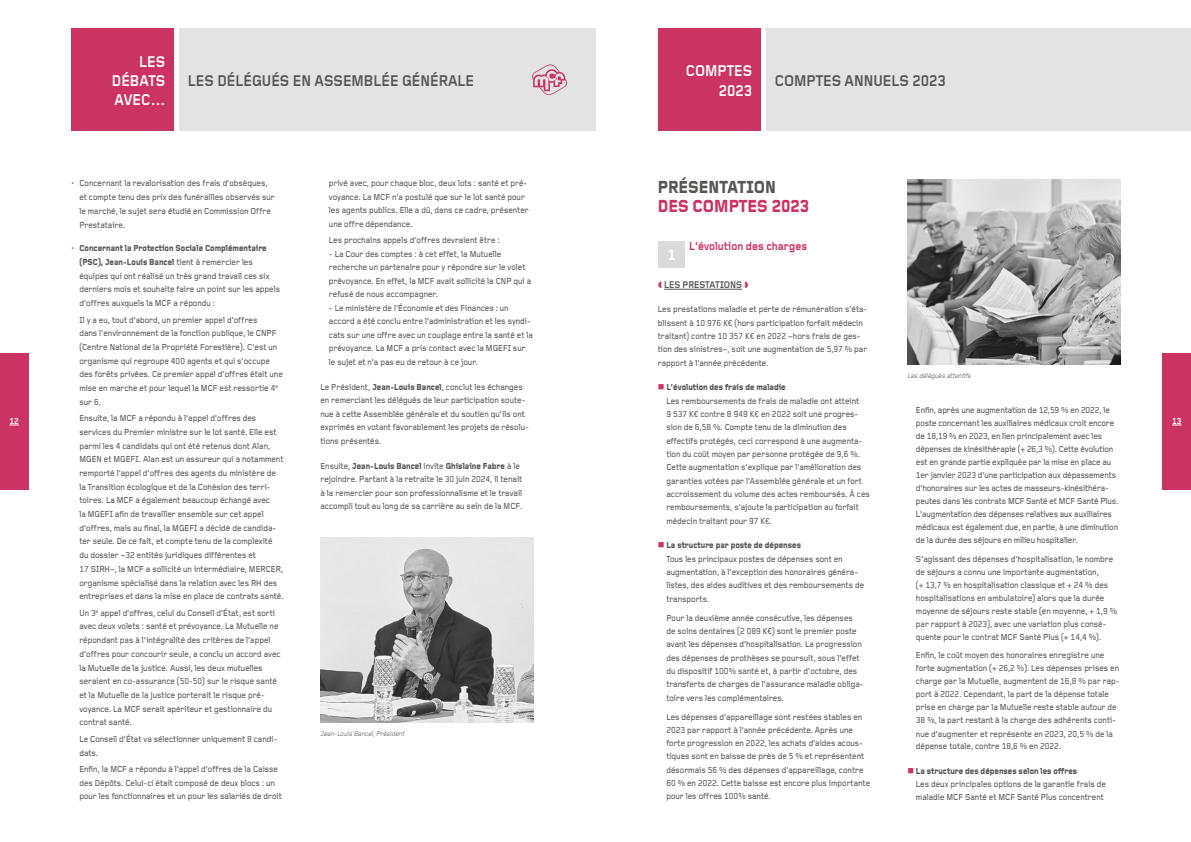
<style>
.page{position:relative;width:1191px;height:842px;background:#fff}
.page>*{position:absolute;margin:0;border:0;box-sizing:border-box;transform-origin:0 0}
.t1{font:800 18px "Foundry Gridnik";color:#cb3363;scale:.9 1}
.t2{font:800 18px "Foundry Gridnik";color:#575756;scale:.9 1}
.t3{font:700 16px "Foundry Gridnik";color:#575756;scale:.9 1}
.t4{font:700 16px/19.2px "Foundry Gridnik";color:#fff;text-align:justify;scale:.9 1}
.t5{font:700 12px "Foundry Gridnik";color:#cb3363;scale:.9 1}
.t6{font:700 10px "Foundry Gridnik";color:#575756;scale:.9 1}
.t7{font:500 9px/13.7px "Foundry Gridnik";color:#575756;scale:.9 1}
.t8{font:700 9px "Foundry Gridnik";color:#fff;scale:.9 1}
.t9{font:italic 7px "Foundry Gridnik";color:#575756;scale:.9 1}
.s1{font-weight:800}
.s2{color:#cb3363}
</style>
<div class="page">
<div style="left:1162px;top:353px;width:29px;height:136px;background:#cb3363"></div>
<div style="left:0;top:353px;width:28px;height:136px;background:#cb3363"></div>
<div style="left:766px;top:28px;width:425px;height:103px;background:#e4e3e3"></div>
<div style="left:658px;top:28px;width:102px;height:103px;background:#cb3363"></div>
<div style="left:179px;top:28px;width:416px;height:103px;background:#e4e3e3"></div>
<div style="left:71px;top:28px;width:103px;height:103px;background:#cb3363"></div>
<img style="left:320px;top:537px;width:213px;height:185px">
<svg style="left:532px;top:64px;width:35px;height:31px"></svg>
<hr style="left:664px;top:289px;width:78px;height:1px;background:#575756">
<div style="left:658px;top:241px;width:26px;height:27px;background:#dadada"></div>
<img style="left:907px;top:179px;width:213px;height:185px">
<h2 class="t4" style="left:112px;top:52px;width:61px;text-indent:27px">LES DÉBATS AVEC…</h2>
<h2 class="t3" style="left:188px;top:72px;width:319px">LES DÉLÉGUÉS EN ASSEMBLÉE GÉNÉRALE</h2>
<h2 class="t4" style="left:686px;top:62px;width:75px;text-align:right">COMPTES<br>2023</h2>
<h2 class="t3" style="left:775px;top:72px;width:192px">COMPTES ANNUELS 2023</h2>
<h1 class="t2" style="left:658px;top:178px;width:133px">PRÉSENTATION</h1>
<h1 class="t1" style="left:658px;top:196px;width:170px">DES COMPTES 2023</h1>
<h2 class="t4" style="left:667px;top:245px;width:11px">1</h2>
<p class="t7" style="left:329px;top:177px;width:223px">privé avec, pour chaque bloc, deux lots : santé et pré&shy;voyance. La MCF n’a postulé que sur le lot santé pour les agents publics. Elle a dû, dans ce cadre, présenter une offre dépendance.</p>
<p class="t7" style="left:329px;top:233px;width:191px">Les prochains appels d’offres devraient être :</p>
<p class="t7" style="left:329px;top:247px;width:226px">- La Cour des comptes : à cet effet, la Mutuelle recherche un partenaire pour y répondre sur le volet prévoyance. En effet, la MCF avait sollicité la CNP qui a refusé de nous accompagner.</p>
<p class="t7" style="left:329px;top:301px;width:228px">- Le ministère de l'Économie et des Finances : un accord a été conclu entre l’administration et les syndi&shy;cats sur une offre avec un couplage entre la santé et la prévoyance. La MCF a pris contact avec la MGEFI sur le sujet et n’a pas eu de retour à ce jour.</p>
<p class="t7" style="left:320px;top:380px;width:233px">Le Président, <span class="s1">Jean-Louis Bancel</span>, conclut les échanges en remerciant les délégués de leur participation soute&shy;nue à cette Assemblée générale et du soutien qu’ils ont exprimés en votant favorablement les projets de résolu&shy;tions présentés.</p>
<p class="t7" style="left:320px;top:459px;width:226px">Ensuite, <span class="s1">Jean-Louis Bancel</span> invite <span class="s1">Ghislaine Fabre</span> à le rejoindre. Partant à la retraite le 30 juin 2024, il tenait à la remercier pour son professionnalisme et le travail accompli tout au long de sa carrière au sein de la MCF.</p>
<p class="t7" style="left:79px;top:177px;width:219px;text-indent:-9px"><span class="s2">•</span> Concernant la revalorisation des frais d’obsèques, et compte tenu des prix des funérailles observés sur le marché, le sujet sera étudié en Commission Offre Prestataire.</p>
<p class="t7" style="left:79px;top:241px;width:224px;text-indent:-9px"><span class="s2">•</span> <span class="s1">Concernant la Protection Sociale Complémentaire (PSC), Jean-Louis Bancel</span> tient à remercier les équipes qui ont réalisé un très grand travail ces six derniers mois et souhaite faire un point sur les appels d’offres auxquels la MCF a répondu :</p>
<p class="t7" style="left:79px;top:313px;width:227px">Il y a eu, tout d’abord, un premier appel d’offres<br>dans l’environnement de la fonction publique, le CNPF (Centre National de la Propriété Forestière). C’est un organisme qui regroupe 400 agents et qui s’occupe des forêts privées. Ce premier appel d’offres était une mise en marche et pour lequel la MCF est ressortie 4<sup>e </sup>sur 6.</p>
<p class="t7" style="left:79px;top:411px;width:228px">Ensuite, la MCF a répondu à l’appel d’offres des services du Premier ministre sur le lot santé. Elle est parmi les 4 candidats qui ont été retenus dont Alan, MGEN et MGEFI. Alan est un assureur qui a notamment remporté l’appel d’offres des agents du ministère de la Transition écologique et de la Cohésion des terri&shy;toires. La MCF a également beaucoup échangé avec<br>la MGEFI afin de travailler ensemble sur cet appel d’offres, mais au final, la MGEFI a décidé de candida&shy;ter seule. De ce fait, et compte tenu de la complexité du dossier –32 entités juridiques différentes et<br>17 SIRH–, la MCF a sollicité un intermédiaire, MERCER, organisme spécialisé dans la relation avec les RH des entreprises et dans la mise en place de contrats santé.</p>
<p class="t7" style="left:79px;top:606px;width:225px">Un 3<sup>e</sup> appel d’offres, celui du Conseil d’État, est sorti avec deux volets : santé et prévoyance. La Mutuelle ne répondant pas à l’intégralité des critères de l’appel d’offres pour concourir seule, a conclu un accord avec la Mutuelle de la justice. Aussi, les deux mutuelles seraient en co-assurance (50-50) sur le risque santé et la Mutuelle de la justice porterait le risque pré&shy;voyance. La MCF serait apériteur et gestionnaire du contrat santé.</p>
<p class="t7" style="left:79px;top:732px;width:221px">Le Conseil d’État va sélectionner uniquement 8 candi&shy;dats.</p>
<p class="t7" style="left:79px;top:762px;width:226px">Enfin, la MCF a répondu à l’appel d’offres de la Caisse des Dépôts. Celui-ci était composé de deux blocs : un pour les fonctionnaires et un pour les salariés de droit</p>
<h3 class="t5" style="left:689px;top:239px;width:133px">L’évolution des charges</h3>
<p class="t6" style="left:664px;top:279px;width:88px">LES PRESTATIONS</p>
<p class="t7" style="left:658px;top:303px;width:234px;line-height:13.3px">Les prestations maladie et perte de rémunération s’éta&shy;blissent à 10 976 K€ (hors participation forfait médecin traitant) contre 10 357 K€ en 2022 –hors frais de ges&shy;tion des sinistres–, soit une augmentation de 5,97 % par rapport à l’année précédente.</p>
<p class="t7" style="left:666px;top:381px;width:228px;line-height:13.3px;text-indent:-9px"><span class="s2">■</span> <span class="s1">L’évolution des frais de maladie<br></span>Les remboursements de frais de maladie ont atteint<br>9 537 K€ contre 8 949 K€ en 2022 soit une progres&shy;sion de 6,58 %. Compte tenu de la diminution des effectifs protégés, ceci correspond à une augmenta&shy;tion du coût moyen par personne protégée de 9,6 %.<br>Cette augmentation s’explique par l’amélioration des garanties votées par l’Assemblée générale et un fort accroissement du volume des actes remboursés. À ces remboursements, s’ajoute la participation au forfait médecin traitant pour 97 K€.</p>
<p class="t7" style="left:666px;top:539px;width:221px;line-height:13.3px;text-indent:-9px"><span class="s2">■</span> <span class="s1">La structure par poste de dépenses<br></span>Tous les principaux postes de dépenses sont en augmentation, à l’exception des honoraires généra&shy;listes, des aides auditives et des remboursements de transports.</p>
<p class="t7" style="left:666px;top:611px;width:221px;line-height:13.3px">Pour la deuxième année consécutive, les dépenses de soins dentaires (2 089 K€) sont le premier poste avant les dépenses d’hospitalisation. La progression des dépenses de prothèses se poursuit, sous l’effet du dispositif 100% santé et, à partir d’octobre, des transferts de charges de l’assurance maladie obliga&shy;toire vers les complémentaires.</p>
<p class="t7" style="left:666px;top:710px;width:228px;line-height:13.3px">Les dépenses d’appareillage sont restées stables en 2023 par rapport à l’année précédente. Après une forte progression en 2022, les achats d’aides acous&shy;tiques sont en baisse de près de 5 % et représentent désormais 56 % des dépenses d’appareillage, contre 60 % en 2022. Cette baisse est encore plus importante pour les offres 100% santé.</p>
<p class="t9" style="left:907px;top:372px;width:74px">Les délégués attentifs</p>
<p class="t7" style="left:916px;top:404px;width:226px;line-height:13px">Enfin, après une augmentation de 12,59 % en 2022, le poste concernant les auxiliaires médicaux croit encore de 18,19 % en 2023, en lien principalement avec les dépenses de kinésithérapie (+ 26,3 %). Cette évolution est en grande partie expliquée par la mise en place au 1er janvier 2023 d’une participation aux dépassements d’honoraires sur les actes de masseurs-kinésithéra&shy;peutes dans les contrats MCF Santé et MCF Santé Plus.<br>L’augmentation des dépenses relatives aux auxiliaires médicaux est également due, en partie, à une diminution de la durée des séjours en milieu hospitalier.</p>
<p class="t7" style="left:916px;top:552px;width:225px;line-height:13px">S’agissant des dépenses d’hospitalisation, le nombre de séjours a connu une importante augmentation,<br>(+ 13,7 % en hospitalisation classique et + 24 % des hospitalisations en ambulatoire) alors que la durée moyenne de séjours reste stable (en moyenne, + 1,9 % par rapport à 2023), avec une variation plus consé&shy;quente pour le contrat MCF Santé Plus (+ 14,4 %).</p>
<p class="t7" style="left:916px;top:649px;width:228px;line-height:13px">Enfin, le coût moyen des honoraires enregistre une forte augmentation (+ 26,2 %). Les dépenses prises en charge par la Mutuelle, augmentent de 16,8 % par rap&shy;port à 2022. Cependant, la part de la dépense totale prise en charge par la Mutuelle reste stable autour de 38 %, la part restant à la charge des adhérents conti&shy;nue d’augmenter et représente en 2023, 20,5 % de la dépense totale, contre 18,6 % en 2022.</p>
<p class="t7" style="left:916px;top:764px;width:213px;line-height:13px;text-indent:-9px"><span class="s2">■</span> <span class="s1">La structure des dépenses selon les offres<br></span>Les deux principales options de la garantie frais de maladie MCF Santé et MCF Santé Plus concentrent</p>
<p class="t8" style="left:9px;top:416px;width:12px">12</p>
<p class="t8" style="left:1172px;top:416px;width:12px">13</p>
<p class="t9" style="left:320px;top:729px;width:96px">Jean-Louis Bancel,Président</p>
</div>
